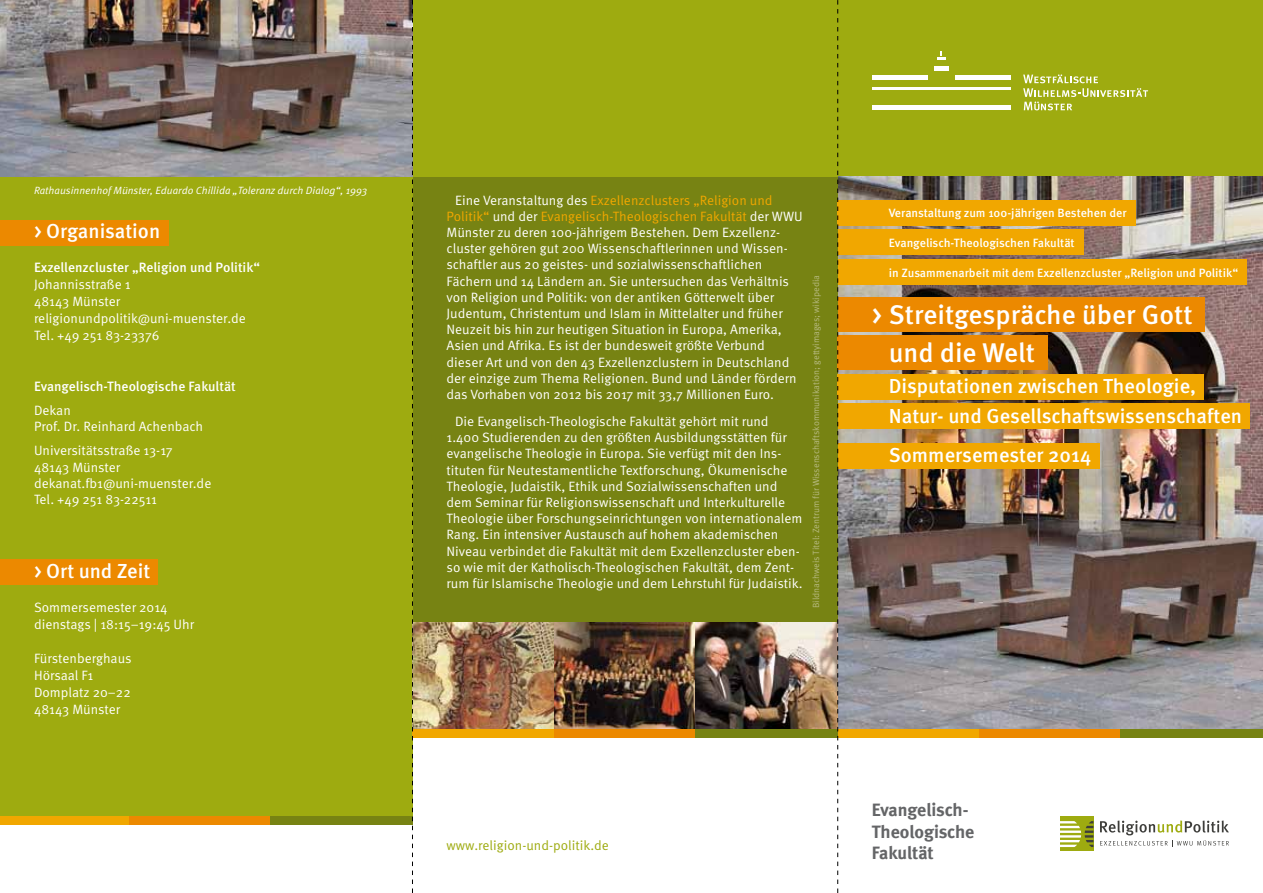
<style>
.page{position:relative;width:1263px;height:893px;background:#fff}
.page>*{position:absolute;margin:0;border:0;box-sizing:border-box;transform-origin:0 0}
.t1{font:500 27px/38.2px "Meta OT";color:#fff}
.t2{font:500 20.25px/29.7px "Meta OT";color:#fff}
.t3{font:18px/21.6px "Meta Bold LF";letter-spacing:-.005em;color:#646567}
.t4{font:13.5px/16.2px "Meta OT";color:#fff}
.t5{font:500 13.5px "Meta OT";color:#fff}
.t6{font:13.5px "Meta OT";color:#9eab10}
.t7{font:500 12px "Meta OT";color:#fff}
.t8{font:italic 10.5px "Meta OT";color:#fff}
.t9{font:9px "Meta OT";color:#b8bb83}
.s1{color:#f1a700}
</style>
<div class="page">
<div style="left:0;top:0;width:1263px;height:733px;background:#778313"></div>
<div style="left:0;top:0;width:412px;height:821px;background:#9eab10"></div>
<div style="left:0;top:0;width:1263px;height:176px;background:#9eab10"></div>
<img style="left:838px;top:176px;width:425px;height:553px">
<img style="left:413px;top:623px;width:424px;height:106px">
<img style="left:554px;top:623px;width:142px;height:106px">
<div style="left:0;top:816px;width:129px;height:9px;background:#f1a700"></div>
<div style="left:129px;top:816px;width:141px;height:9px;background:#ec8900"></div>
<div style="left:270px;top:816px;width:142px;height:9px;background:#778313"></div>
<div style="left:412px;top:729px;width:142px;height:9px;background:#f1a700"></div>
<div style="left:554px;top:729px;width:142px;height:9px;background:#ec8900"></div>
<div style="left:696px;top:729px;width:142px;height:9px;background:#778313"></div>
<div style="left:838px;top:729px;width:141px;height:9px;background:#f1a700"></div>
<div style="left:979px;top:729px;width:142px;height:9px;background:#ec8900"></div>
<div style="left:1121px;top:729px;width:142px;height:9px;background:#778313"></div>
<svg style="left:1100px;top:820px;width:129px;height:27px"></svg>
<div style="left:1059px;top:816px;width:34px;height:34px;background:#9eab10"></div>
<svg style="left:1059px;top:821px;width:34px;height:26px"></svg>
<hr style="left:955px;top:75px;width:56px;height:4px;background:#fff">
<svg style="left:1023px;top:74px;width:125px;height:36px"></svg>
<hr style="left:872px;top:75px;width:55px;height:4px;background:#fff">
<hr style="left:872px;top:106px;width:139px;height:4px;background:#fff">
<div style="left:934px;top:66px;width:14px;height:5px;background:#fff"></div>
<hr style="left:872px;top:87px;width:139px;height:2px;background:#fff">
<svg style="left:937px;top:51px;width:8px;height:8px"></svg>
<div style="left:838px;top:259px;width:408px;height:26px;background:#f1a700"></div>
<div style="left:838px;top:443px;width:261px;height:25px;background:#f1a700"></div>
<div style="left:838px;top:230px;width:246px;height:25px;background:#f1a700"></div>
<div style="left:0;top:220px;width:169px;height:25px;background:#ec8900"></div>
<div style="left:0;top:559px;width:157px;height:25px;background:#ec8900"></div>
<div style="left:838px;top:404px;width:411px;height:25px;background:#f1a700"></div>
<div style="left:838px;top:298px;width:367px;height:34px;background:#ec8900"></div>
<div style="left:838px;top:336px;width:210px;height:34px;background:#ec8900"></div>
<div style="left:838px;top:374px;width:366px;height:25px;background:#f1a700"></div>
<div style="left:838px;top:200px;width:298px;height:26px;background:#f1a700"></div>
<img style="left:0;top:0;width:412px;height:176px">
<svg style="left:412px;top:0;width:1px;height:893px"></svg>
<svg style="left:837px;top:0;width:1px;height:893px"></svg>
<p class="t8" style="left:34px;top:184px;width:335px">Rathausinnenhof Münster, Eduardo Chillida „Toleranz durch Dialog“, 1993</p>
<h2 class="t2" style="left:34px;top:217px;width:128px">&gt; Organisation</h2>
<p class="t5" style="left:34px;top:259px;width:228px">Exzellenzcluster „Religion und Politik“</p>
<p class="t4" style="left:34px;top:276px;width:213px;line-height:17px">Johannisstraße 1<br>48143 Münster religionundpolitik@uni-muenster.de<br>Tel. +49 251 83-23376</p>
<p class="t5" style="left:34px;top:378px;width:203px">Evangelisch-Theologische Fakultät</p>
<p class="t4" style="left:34px;top:403px;width:171px">Dekan<br>Prof. Dr. Reinhard Achenbach</p>
<p class="t4" style="left:34px;top:443px;width:179px">Universitätsstraße 13-17<br>48143 Münster dekanat.fb1@uni-muenster.de<br>Tel. +49 251 83-22511</p>
<h2 class="t2" style="left:34px;top:557px;width:118px">&gt; Ort und Zeit</h2>
<p class="t4" style="left:34px;top:599px;width:162px;line-height:17px">Sommersemester 2014 dienstags | 18:15–19:45 Uhr</p>
<p class="t4" style="left:34px;top:650px;width:99px;line-height:17px">Fürstenberghaus<br>Hörsaal F1<br>Domplatz 20–22<br>48143 Münster</p>
<p class="t4" style="left:446px;top:192px;width:358px;text-indent:9px">Eine Veranstaltung des <span class="s1">Exzellenzclusters „Religion und Politik“</span> und der <span class="s1">Evangelisch-Theologischen Fakultät</span> der WWU Münster zu deren 100-jährigem Bestehen. Dem Exzellenz&shy;cluster gehören gut 200 Wissenschaftlerinnen und Wissen&shy;schaftler aus 20 geistes- und sozialwissenschaftlichen Fächern und 14 Ländern an. Sie untersuchen das Verhältnis von Religion und Politik: von der antiken Götterwelt über Judentum, Christentum und Islam in Mittelalter und früher Neuzeit bis hin zur heutigen Situation in Europa, Amerika, Asien und Afrika. Es ist der bundesweit größte Verbund dieser Art und von den 43 Exzellenzclustern in Deutschland der einzige zum Thema Religionen. Bund und Länder fördern das Vorhaben von 2012 bis 2017 mit 33,7 Millionen Euro.</p>
<p class="t4" style="left:446px;top:413px;width:357px;text-indent:9px">Die Evangelisch-Theologische Fakultät gehört mit rund 1.400 Studierenden zu den größten Ausbildungsstätten für evangelische Theologie in Europa. Sie verfügt mit den Ins&shy;tituten für Neutestamentliche Textforschung, Ökumenische Theologie, Judaistik, Ethik und Sozialwissenschaften und dem Seminar für Religionswissenschaft und Interkulturelle Theologie über Forschungseinrichtungen von internationalem Rang. Ein intensiver Austausch auf hohem akademischen Niveau verbindet die Fakultät mit dem Exzellenzcluster eben&shy;so wie mit der Katholisch-Theologischen Fakultät, dem Zent&shy;rum für Islamische Theologie und dem Lehrstuhl für Judaistik.</p>
<p class="t9" style="left:810px;top:608px;width:334px;rotate:-90deg">Bildnachweis Titel: Zentrum für Wissenschaftskommunikation; gettyimages; wikipedia</p>
<p class="t7" style="left:889px;top:206px;width:239px">Veranstaltung zum 100-jährigen Bestehen der</p>
<p class="t7" style="left:889px;top:236px;width:187px">Evangelisch-Theologischen Fakultät</p>
<p class="t7" style="left:889px;top:265px;width:351px">in Zusammenarbeit mit dem Exzellenzcluster „Religion und Politik“</p>
<h1 class="t1" style="left:889px;top:295px;width:305px;text-indent:-17px">&gt; Streitgespräche über Gott und die Welt</h1>
<h2 class="t2" style="left:889px;top:371px;width:355px">Disputationen zwischen Theologie,<br>Natur- und Gesellschaftswissenschaften</h2>
<h2 class="t2" style="left:889px;top:440px;width:204px">Sommersemester 2014</h2>
<p class="t6" style="left:446px;top:838px;width:164px">www.religion-und-politik.de</p>
<h3 class="t3" style="left:872px;top:799px;width:104px">Evangelisch-<br>Theologische<br>Fakultät</h3>
</div>
